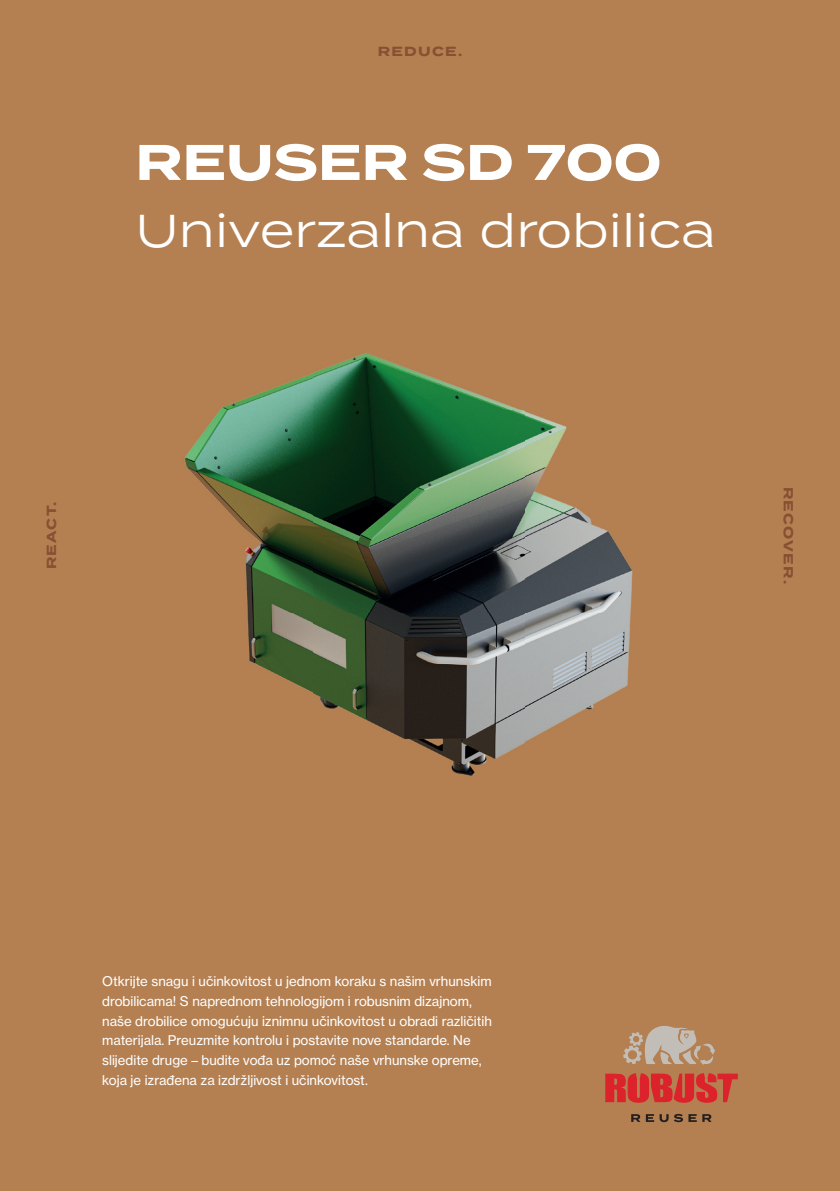
<style>
.page{position:relative;width:840px;height:1191px;background:#fff}
.page>*{position:absolute;margin:0;border:0;box-sizing:border-box;transform-origin:0 0}
.t1{font:700 50px "Termina";color:#fff}
.t2{font:46px "Termina";color:#fff}
.t3{font:13.2px/19.8px "N Haas Grotesk TX Pro 55 Rg";color:#fff}
.t4{font:700 13.2px "Termina";letter-spacing:.1em;color:#885032}
</style>
<div class="page">
<div style="left:0;top:0;width:839px;height:1191px;background:#b48052"></div>
<img style="left:184px;top:353px;width:449px;height:423px">
<svg style="left:623px;top:1026px;width:92px;height:39px"></svg>
<svg style="left:631px;top:1113px;width:80px;height:9px"></svg>
<svg style="left:605px;top:1073px;width:132px;height:29px"></svg>
<p class="t4" style="left:377px;top:42px;width:86px">REDUCE.</p>
<h1 class="t1" style="left:135px;top:125px;width:527px">REUSER SD 700</h1>
<h2 class="t2" style="left:135px;top:197px;width:581px">Univerzalna drobilica</h2>
<p class="t4" style="left:42px;top:569px;width:69px;rotate:-90deg">REACT.</p>
<p class="t4" style="left:797px;top:487px;width:99px;rotate:90deg">RECOVER.</p>
<p class="t3" style="left:102px;top:971px;width:391px">Otkrijte snagu i učinkovitost u jednom koraku s našim vrhunskim drobilicama! S naprednom tehnologijom i robusnim dizajnom, naše drobilice omogućuju iznimnu učinkovitost u obradi različitih materijala. Preuzmite kontrolu i postavite nove standarde. Ne slijedite druge – budite vođa uz pomoć naše vrhunske opreme, koja je izrađena za izdržljivost i učinkovitost.</p>
</div>
